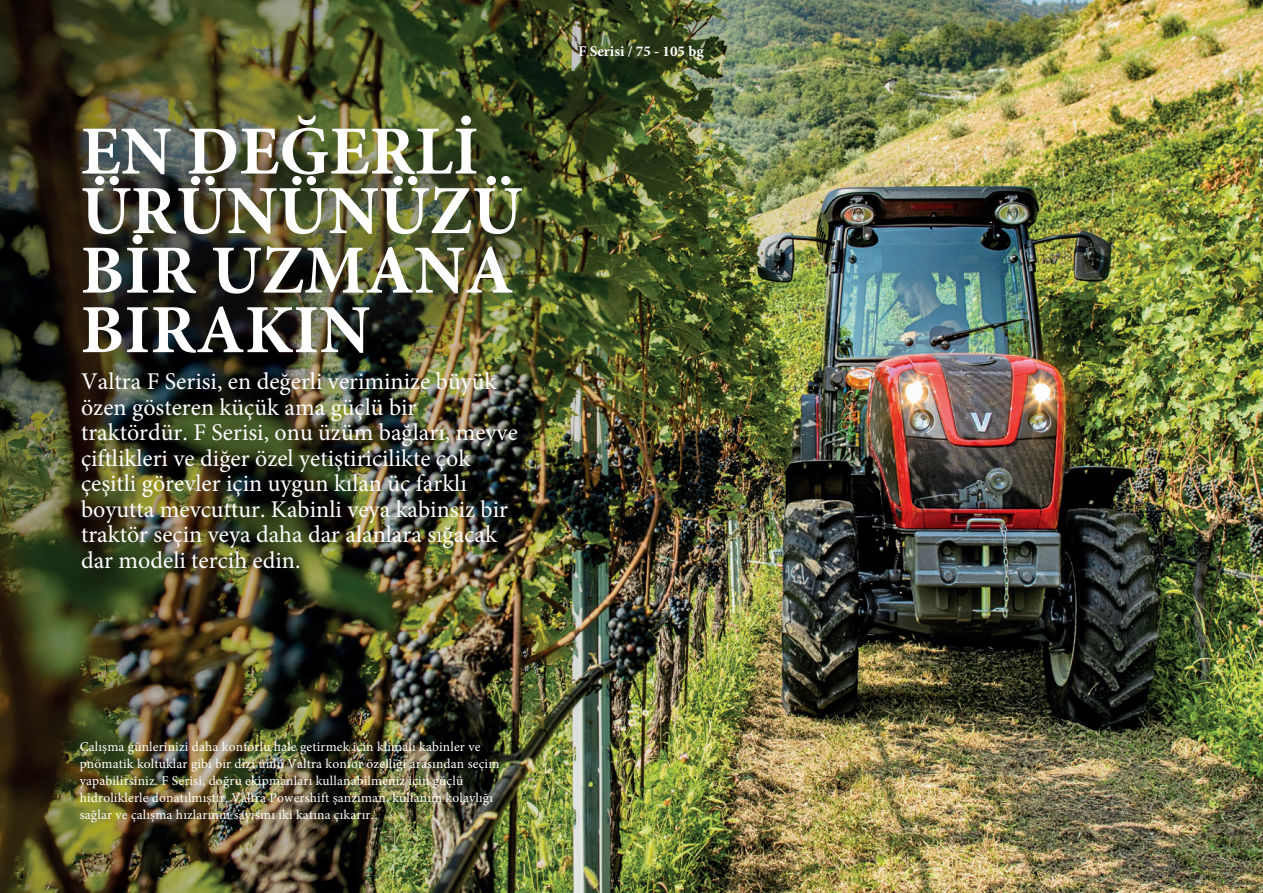
<style>
.page{position:relative;width:1263px;height:893px;background:#fff}
.page>*{position:absolute;margin:0;border:0;box-sizing:border-box;transform-origin:0 0}
._46pt___14mm_leading{font:700 69px/59.6px "Minion Pro";color:#fff}
.t1{font:24px/25.5px "Minion Pro";color:#fff}
._10pt___4mm_leading{font:700 15px "Minion Pro";color:#fff}
._9pt___4mm_leading_r{font:13.5px/17px "Minion Pro";letter-spacing:.01em;color:#fff}
</style>
<div class="page">
<img style="left:0;top:0;width:1263px;height:893px">
<div style="left:71px;top:149px;width:483px;height:196px;background:#231f20;opacity:.5"></div>
<p class="_46pt___14mm_leading" style="left:81px;top:120px;width:443px">EN DEĞERLİ<br>ÜRÜNÜNÜZÜ<br>BİR UZMANA<br>BIRAKIN</p>
<p class="t1" style="left:81px;top:368px;width:438px">Valtra F Serisi, en değerli veriminize büyük özen gösteren küçük ama güçlü bir traktördür. F Serisi, onu üzüm bağları, meyve çiftlikleri ve diğer özel yetiştiricilikte çok çeşitli görevler için uygun kılan üç farklı boyutta mevcuttur. Kabinli veya kabinsiz bir traktör seçin veya daha dar alanlara sığacak dar modeli tercih edin.</p>
<p class="_10pt___4mm_leading" style="left:578px;top:42px;width:127px">F Serisi / 75 - 105 bg</p>
<p class="_9pt___4mm_leading_r" style="left:80px;top:738px;width:421px">Çalışma günlerinizi daha konforlu hale getirmek için klimalı kabinler ve pnömatik koltuklar gibi bir dizi ünlü Valtra konfor özelliği arasından seçim yapabilirsiniz. F Serisi, doğru ekipmanları kullanabilmeniz için güçlü hidroliklerle donatılmıştır. Valtra Powershift şanzıman, kullanım kolaylığı sağlar ve çalışma hızlarının sayısını iki katına çıkarır.</p>
</div>
